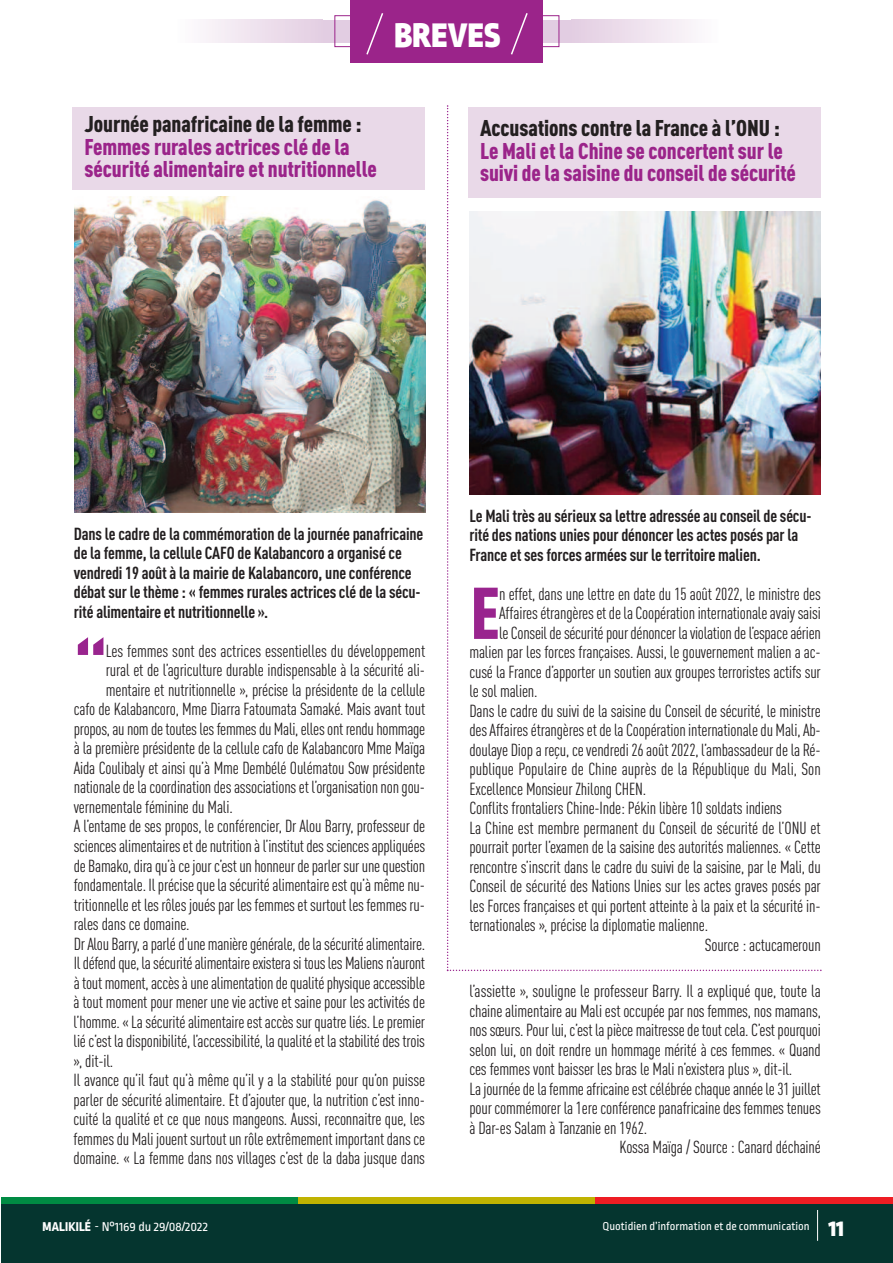
<style>
.page{position:relative;width:893px;height:1263px;background:#fff}
.page>*{position:absolute;margin:0;border:0;box-sizing:border-box;transform-origin:0 0}
.t1{font:900 condensed 72px "DIN Pro";color:#99248e}
.t2{font:900 36px "Ropa Sans Pro";letter-spacing:.01em;color:#fff}
.t3{font:900 condensed 22.5px/22.5px "DIN Pro";letter-spacing:-.005em;color:#9b248a}
.t4{font:900 condensed 22.5px "DIN Pro";letter-spacing:-.005em;color:#231f20}
.t5{font:condensed 17.25px "DIN Pro";letter-spacing:-.01em;color:#231f20}
.t6{font:700 condensed 17.25px/19.5px "DIN Pro";letter-spacing:-.01em;color:#231f20}
.t7{font:13.5px "Ropa Sans Pro";color:#fff}
.t8{font:12px "Ropa Sans Pro";color:#fff}
.s1{font-weight:800}
.s2{font-weight:900;font-size:24px}
</style>
<div class="page">
<div style="left:0;top:1203px;width:893px;height:60px;background:#05352f"></div>
<div style="left:0;top:1197px;width:298px;height:6px;background:#008b43"></div>
<div style="left:298px;top:1197px;width:297px;height:6px;background:#c0b301"></div>
<div style="left:595px;top:1197px;width:298px;height:6px;background:#ee1d23"></div>
<hr style="left:817px;top:1210px;width:1px;height:31px;background:#fff">
<hr style="left:0;top:0;width:1px;height:1263px;background:#fff">
<div style="left:72px;top:107px;width:353px;height:83px;background:#e9d9e8"></div>
<div style="left:323px;top:20px;width:249px;height:23px;background:#e2cde2"></div>
<div style="left:176px;top:20px;width:147px;height:23px;background:linear-gradient(to right,#fefdfe,#e3cde2)"></div>
<div style="left:571px;top:20px;width:147px;height:23px;background:linear-gradient(to right,#e3cde1,#fdfcfd)"></div>
<div style="left:334px;top:15px;width:225px;height:32px;border:1px solid #9b248a"></div>
<div style="left:351px;top:0;width:192px;height:63px;background:#9b248a"></div>
<svg style="left:366px;top:13px;width:18px;height:42px"></svg>
<svg style="left:511px;top:13px;width:17px;height:42px"></svg>
<img style="left:74px;top:196px;width:351px;height:316px">
<img style="left:447px;top:105px;width:375px;height:866px">
<h2 class="t2" style="left:395px;top:23px;width:108px">BREVES</h2>
<h3 class="t4" style="left:84px;top:116px;width:279px">Journée panafricaine de la femme :</h3>
<h3 class="t3" style="left:84px;top:137px;width:294px">Femmes rurales actrices clé de la sécurité alimentaire et nutritionnelle</h3>
<h3 class="t4" style="left:480px;top:120px;width:301px">Accusations contre la France à l’ONU :</h3>
<h3 class="t3" style="left:480px;top:141px;width:317px">Le Mali et la Chine se concertent sur le suivi de la saisine du conseil de sécurité</h3>
<p class="t6" style="left:74px;top:526px;width:351px">Dans le cadre de la commémoration de la journée panafricaine de la femme, la cellule CAFO de Kalabancoro a organisé ce vendredi 19 août à la mairie de Kalabancoro, une conférence débat sur le thème : « femmes rurales actrices clé de la sécu&shy;rité alimentaire et nutritionnelle ».</p>
<h1 class="t1" style="left:74px;top:645px;width:35px">“</h1>
<p class="t5" style="left:106px;top:645px;width:321px">Les femmes sont des actrices essentielles du développement</p>
<p class="t5" style="left:106px;top:664px;width:321px">rural et de l’agriculture durable indispensable à la sécurité ali-</p>
<p class="t5" style="left:106px;top:684px;width:321px">mentaire et nutritionnelle », précise la présidente de la cellule</p>
<p class="t5" style="left:74px;top:703px;width:353px">cafo de Kalabancoro, Mme Diarra Fatoumata Samaké. Mais avant tout</p>
<p class="t5" style="left:74px;top:723px;width:353px">propos,aunomdetouteslesfemmesduMali,ellesont renduhommage</p>
<p class="t5" style="left:74px;top:742px;width:353px">à la première présidente de la cellule cafo de Kalabancoro Mme Maïga</p>
<p class="t5" style="left:74px;top:762px;width:353px">Aida Coulibaly et ainsi qu’à Mme Dembélé Oulématou Sow présidente</p>
<p class="t5" style="left:74px;top:781px;width:353px">nationaledelacoordinationdesassociationset l’organisationnongou-</p>
<p class="t5" style="left:74px;top:801px;width:160px">vernementale féminine du Mali.</p>
<p class="t5" style="left:74px;top:820px;width:353px">A l’entame de ses propos, le conférencier, Dr Alou Barry, professeur de</p>
<p class="t5" style="left:74px;top:840px;width:353px">sciencesalimentairesetdenutritionàl’institutdessciencesappliquées</p>
<p class="t5" style="left:74px;top:859px;width:353px">de Bamako,diraqu’àcejourc’estunhonneurdeparlersurunequestion</p>
<p class="t5" style="left:74px;top:879px;width:353px">fondamentale. Ilprécisequelasécuritéalimentaireestqu’à mêmenu-</p>
<p class="t5" style="left:74px;top:898px;width:353px">tritionnelleet lesrôlesjouéspar lesfemmesetsurtout lesfemmesru-</p>
<p class="t5" style="left:74px;top:918px;width:117px">rales dans ce domaine.</p>
<p class="t5" style="left:74px;top:937px;width:353px">DrAlou Barry,aparléd’unemanièregénérale,delasécuritéalimentaire.</p>
<p class="t5" style="left:74px;top:957px;width:353px">Ildéfendque, lasécuritéalimentaireexisterasi touslesMaliensn’auront</p>
<p class="t5" style="left:74px;top:976px;width:353px">àtoutmoment,accèsàunealimentationdequalitéphysiqueaccessible</p>
<p class="t5" style="left:74px;top:996px;width:353px">à tout moment pour mener une vie active et saine pour les activités de</p>
<p class="t5" style="left:74px;top:1015px;width:353px">l’homme.«Lasécuritéalimentaireestaccèssurquatreliés.Lepremier</p>
<p class="t5" style="left:74px;top:1035px;width:353px">liéc’est ladisponibilité, l’accessibilité, laqualitéet lastabilitédestrois</p>
<p class="t5" style="left:74px;top:1054px;width:41px">», dit-il.</p>
<p class="t5" style="left:74px;top:1074px;width:353px">Il avance qu’il faut qu’à même qu’il y a la stabilité pour qu’on puisse</p>
<p class="t5" style="left:74px;top:1093px;width:353px">parler de sécurité alimentaire. Et d’ajouter que, la nutrition c’est inno-</p>
<p class="t5" style="left:74px;top:1113px;width:353px">cuité la qualité et ce que nous mangeons. Aussi, reconnaitre que, les</p>
<p class="t5" style="left:74px;top:1132px;width:353px">femmes du Mali jouent surtout un rôle extrêmement important dans ce</p>
<p class="t5" style="left:74px;top:1152px;width:353px">domaine. « La femme dans nos villages c’est de la daba jusque dans</p>
<p class="t6" style="left:469px;top:508px;width:344px">Le Mali très au sérieux sa lettre adressée au conseil de sécu&shy;rité des nations unies pour dénoncer les actes posés par la<br>France et ses forces armées sur le territoire malien.</p>
<h1 class="t1" style="left:470px;top:588px;width:31px">E</h1>
<p class="t5" style="left:499px;top:588px;width:323px">n effet, dans une lettre en date du 15 août 2022, le ministre des</p>
<p class="t5" style="left:499px;top:607px;width:323px">AffairesétrangèresetdelaCoopérationinternationaleavaiysaisi</p>
<p class="t5" style="left:499px;top:627px;width:323px">leConseildesécuritépourdénoncer laviolationdel’espaceaérien</p>
<p class="t5" style="left:469px;top:646px;width:353px">malien par les forces françaises. Aussi, le gouvernement malien a ac-</p>
<p class="t5" style="left:469px;top:666px;width:353px">cusé la France d’apporter un soutien aux groupes terroristes actifs sur</p>
<p class="t5" style="left:469px;top:685px;width:70px">le sol malien.</p>
<p class="t5" style="left:469px;top:705px;width:353px">Dans le cadre du suivi de la saisine du Conseil de sécurité, le ministre</p>
<p class="t5" style="left:469px;top:724px;width:353px">desAffairesétrangèresetdelaCoopérationinternationaledu Mali,Ab-</p>
<p class="t5" style="left:469px;top:744px;width:353px">doulaye Diop a reçu, ce vendredi 26 août 2022, l’ambassadeur de la Ré-</p>
<p class="t5" style="left:469px;top:763px;width:353px">publique Populaire de Chine auprès de la République du Mali, Son</p>
<p class="t5" style="left:469px;top:783px;width:178px">Excellence Monsieur Zhilong CHEN.</p>
<p class="t5" style="left:469px;top:802px;width:314px">Conflits frontaliers Chine-Inde: Pékin libère 10 soldats indiens</p>
<p class="t5" style="left:469px;top:822px;width:353px">La Chine est membre permanent du Conseil de sécurité de l’ONU et</p>
<p class="t5" style="left:469px;top:841px;width:353px">pourrait porter l’examen de la saisine des autorités maliennes. « Cette</p>
<p class="t5" style="left:469px;top:861px;width:353px">rencontre s’inscrit dans le cadre du suivi de la saisine, par le Mali, du</p>
<p class="t5" style="left:469px;top:880px;width:353px">Conseil de sécurité des Nations Unies sur les actes graves posés par</p>
<p class="t5" style="left:469px;top:900px;width:353px">les Forces françaises et qui portent atteinte à la paix et la sécurité in-</p>
<p class="t5" style="left:469px;top:919px;width:240px">ternationales », précise la diplomatie malienne.</p>
<p class="t5" style="left:705px;top:939px;width:118px">Source : actucameroun</p>
<p class="t5" style="left:469px;top:985px;width:353px">l’assiette », souligne le professeur Barry. Il a expliqué que, toute la</p>
<p class="t5" style="left:469px;top:1004px;width:353px">chaine alimentaire au Mali est occupée par nos femmes, nos mamans,</p>
<p class="t5" style="left:469px;top:1024px;width:353px">nossœurs. Pour lui,c’est lapiècemaitressedetoutcela.C’estpourquoi</p>
<p class="t5" style="left:469px;top:1043px;width:353px">selon lui, on doit rendre un hommage mérité à ces femmes. « Quand</p>
<p class="t5" style="left:469px;top:1063px;width:324px">ces femmes vont baisser les bras le Mali n’existera plus », dit-il.</p>
<p class="t5" style="left:469px;top:1082px;width:353px">Lajournéedelafemmeafricaineestcélébréechaqueannéele31juillet</p>
<p class="t5" style="left:469px;top:1102px;width:353px">pour commémorer la 1ere conférence panafricaine des femmes tenues</p>
<p class="t5" style="left:469px;top:1121px;width:179px">à Dar-es Salam à Tanzanie en 1962.</p>
<p class="t5" style="left:619px;top:1141px;width:203px">Kossa Maïga / Source : Canard déchainé</p>
<p class="t7" style="left:43px;top:1222px;width:167px"><span class="s1">MALIKILé</span> - N°1169 du 29/08/2022</p>
<p class="t8" style="left:603px;top:1222px;width:243px">Quotidien d’information et de communication <span class="s2">11</span></p>
</div>
